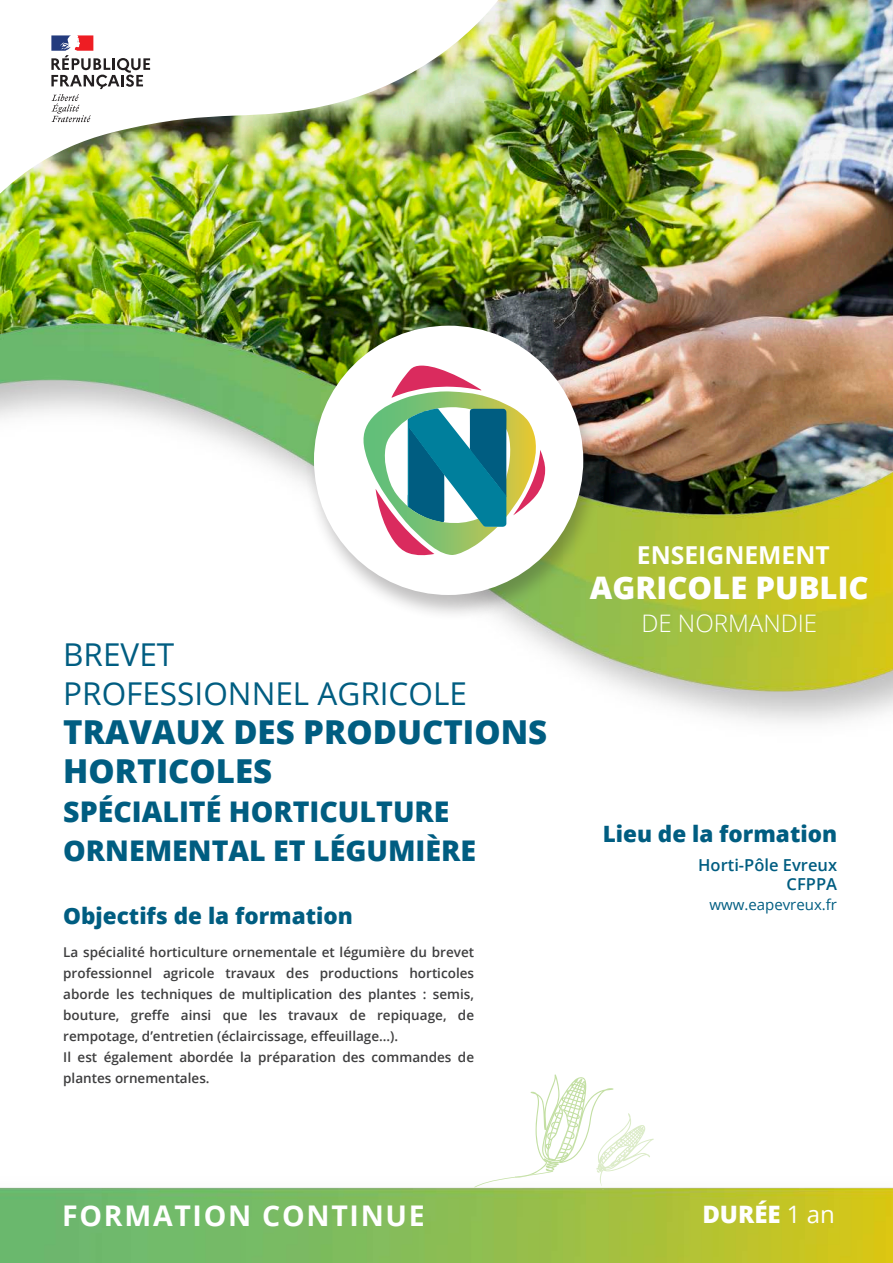
<style>
.page{position:relative;width:893px;height:1263px;background:#fff}
.page>*{position:absolute;margin:0;border:0;box-sizing:border-box;transform-origin:0 0}
.t1{font:800 33px/39px "Open Sans";color:#005d81}
.t2{font:31.5px/39px "Open Sans";color:#005d81}
.t3{font:800 31.05px "Open Sans";color:#fff}
.t4{font:800 28.5px/39px "Open Sans";color:#005d81}
.t5{font:700 28.5px "Open Sans";letter-spacing:.06em;color:#fff}
.t6{font:700 24.75px "Open Sans";color:#fff}
.t7{font:300 24.15px "Open Sans";color:#fff}
.t8{font:800 24px "Open Sans";color:#fff}
.t9{font:800 22.5px "Open Sans";color:#005d81}
.t10{font:600 16.5px/19.8px "Open Sans";color:#005d81;text-align:right}
.t11{font:15px "Open Sans";color:#005d81}
.t12{font:600 13.5px/21px "Open Sans";color:#3e3e3f}
.s1{font-weight:400}
</style>
<div class="page">
<img style="left:0;top:0;width:893px;height:290px">
<img style="left:0;top:290px;width:893px;height:973px">
<div style="left:304px;top:323px;width:298px;height:298px;background:#231f20;opacity:.29"></div>
<div style="left:314px;top:326px;width:269px;height:269px;background:#fff;border-radius:50%"></div>
<svg style="left:363px;top:365px;width:182px;height:191px"></svg>
<svg style="left:474px;top:1074px;width:180px;height:116px"></svg>
<img style="left:0;top:0;width:545px;height:269px">
<svg style="left:51px;top:35px;width:99px;height:87px"></svg>
<h3 class="t6" style="left:637px;top:537px;width:194px">ENSEIGNEMENT</h3>
<h3 class="t3" style="left:590px;top:564px;width:280px">AGRICOLE PUBLIC</h3>
<h2 class="t2" style="left:63px;top:634px;width:405px">BREVET<br>PROFESSIONNEL AGRICOLE</h2>
<h1 class="t1" style="left:63px;top:711px;width:486px">TRAVAUX DES PRODUCTIONS<br>HORTICOLES</h1>
<h3 class="t4" style="left:63px;top:791px;width:414px">SPÉCIALITÉ HORTICULTURE<br>ORNEMENTAL ET LÉGUMIÈRE</h3>
<h3 class="t9" style="left:63px;top:899px;width:291px">Objectifs de la formation</h3>
<p class="t12" style="left:63px;top:941px;width:412px">La spécialité horticulture ornementale et légumière du brevet professionnel agricole travaux des productions horticoles aborde les techniques de multiplication des plantes : semis, bouture, greffe ainsi que les travaux de repiquage, de rempotage, d’entretien (éclaircissage, effeuillage…).<br>Il est également abordée la préparation des commandes de plantes ornementales.</p>
<h3 class="t7" style="left:641px;top:606px;width:177px">DE NORMANDIE</h3>
<h3 class="t9" style="left:603px;top:817px;width:236px">Lieu de la formation</h3>
<p class="t10" style="left:698px;top:854px;width:140px">Horti-Pôle Evreux<br>CFPPA</p>
<p class="t11" style="left:709px;top:894px;width:129px">www.eapevreux.fr</p>
<h3 class="t5" style="left:62px;top:1195px;width:364px">FORMATION CONTINUE</h3>
<h3 class="t8" style="left:702px;top:1196px;width:134px">DURÉE <span class="s1">1 an</span></h3>
</div>
